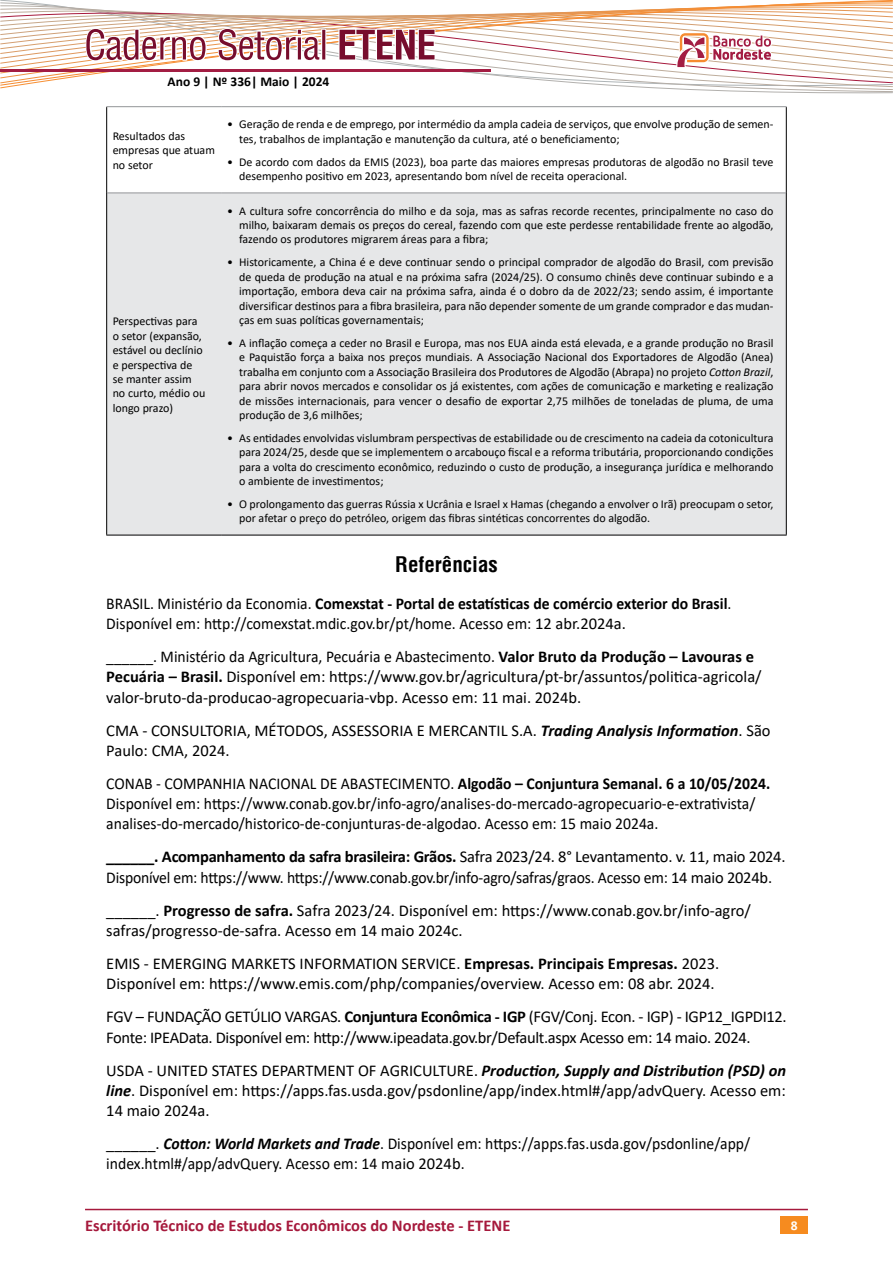
<style>
.page{position:relative;width:893px;height:1263px;background:#fff}
.page>*{position:absolute;margin:0;border:0;box-sizing:border-box;transform-origin:0 0}
.t1{font:700 condensed 21px "Helvetica";color:#000}
.t2{font:16.5px/20.2px "Calibri";color:#000}
.t3{font:16.5px/20.2px "Calibri";color:#000;scale:.95 1}
.t4{font:16.5px/20.2px "Calibri";letter-spacing:-.02em;color:#000}
.t5{font:700 16.5px "Calibri";color:#a6193c}
.t6{font:700 13.5px "Calibri";color:#000}
.t7{font:700 13.5px "Calibri";color:#fff}
.t8{font:12px/14.4px "Calibri";color:#000}
.s1{font-style:italic}
.s2{font-weight:700}
.s3{font-weight:700;font-style:italic}
</style>
<div class="page">
<div style="left:781px;top:1216px;width:27px;height:17px;background:#f68b1f"></div>
<hr style="left:85px;top:1209px;width:723px;height:1px;background:#a6193c">
<svg style="left:0;top:0;width:893px;height:94px"></svg>
<hr style="left:0;top:70px;width:490px;height:2px;background:#a31d43">
<svg style="left:107px;top:107px;width:679px;height:86px"></svg>
<div style="left:107px;top:194px;width:679px;height:341px;background:#e6e7e8"></div>
<hr style="left:106px;top:107px;width:1px;height:86px;background:#000">
<hr style="left:786px;top:107px;width:1px;height:86px;background:#000">
<hr style="left:106px;top:193px;width:1px;height:342px;background:#000">
<hr style="left:786px;top:193px;width:1px;height:342px;background:#000">
<hr style="left:106px;top:535px;width:115px;height:1px;background:#000">
<hr style="left:221px;top:535px;width:566px;height:1px;background:#000">
<hr style="left:106px;top:106px;width:115px;height:1px;background:#939598">
<hr style="left:221px;top:106px;width:566px;height:1px;background:#939598">
<hr style="left:107px;top:193px;width:114px;height:1px;background:#939598">
<hr style="left:221px;top:193px;width:565px;height:1px;background:#939598">
<p class="t6" style="left:168px;top:72px;width:163px">Ano 9 | Nº 336| Maio | 2024</p>
<p class="t8" style="left:113px;top:128px;width:104px">Resultados das empresas que atuam no setor</p>
<p class="t8" style="left:239px;top:117px;width:536px;text-indent:-12px">• Geração de renda e de emprego, por intermédio da ampla cadeia de serviços, que envolve produção de semen&shy;tes, trabalhos de implantação e manutenção da cultura, até o beneficiamento;</p>
<p class="t8" style="left:239px;top:154px;width:536px;text-indent:-12px">• De acordo com dados da EMIS (2023), boa parte das maiores empresas produtoras de algodão no Brasil teve desempenho positivo em 2023, apresentando bom nível de receita operacional.</p>
<p class="t8" style="left:239px;top:203px;width:536px;text-align:justify;text-indent:-12px">• A cultura sofre concorrência do milho e da soja, mas as safras recorde recentes, principalmente no caso do milho, baixaram demais os preços do cereal, fazendo com que este perdesse rentabilidade frente ao algodão, fazendo os produtores migrarem áreas para a fibra;</p>
<p class="t8" style="left:239px;top:255px;width:536px;text-align:justify;text-indent:-12px">• Historicamente, a China é e deve continuar sendo o principal comprador de algodão do Brasil, com previsão de queda de produção na atual e na próxima safra (2024/25). O consumo chinês deve continuar subindo e a importação, embora deva cair na próxima safra, ainda é o dobro da de 2022/23; sendo assim, é importante diversificar destinos para a fibra brasileira, para não depender somente de um grande comprador e das mudan&shy;ças em suas políticas governamentais;</p>
<p class="t8" style="left:239px;top:335px;width:536px;text-align:justify;text-indent:-12px">• A inflação começa a ceder no Brasil e Europa, mas nos EUA ainda está elevada, e a grande produção no Brasil e Paquistão força a baixa nos preços mundiais. A Associação Nacional dos Exportadores de Algodão (Anea) trabalha em conjunto com a Associação Brasileira dos Produtores de Algodão (Abrapa) no projeto <span class="s1">Cotton Brazil</span>, para abrir novos mercados e consolidar os já existentes, com ações de comunicação e marketing e realização de missões internacionais, para vencer o desafio de exportar 2,75 milhões de toneladas de pluma, de uma produção de 3,6 milhões;</p>
<p class="t8" style="left:239px;top:430px;width:536px;text-align:justify;text-indent:-12px">• As entidades envolvidas vislumbram perspectivas de estabilidade ou de crescimento na cadeia da cotonicultura para 2024/25, desde que se implementem o arcabouço fiscal e a reforma tributária, proporcionando condições para a volta do crescimento econômico, reduzindo o custo de produção, a insegurança jurídica e melhorando o ambiente de investimentos;</p>
<p class="t8" style="left:239px;top:496px;width:536px;text-indent:-12px">• O prolongamento das guerras Rússia x Ucrânia e Israel x Hamas (chegando a envolver o Irã) preocupam o setor, por afetar o preço do petróleo, origem das fibras sintéticas concorrentes do algodão.</p>
<h1 class="t1" style="left:395px;top:551px;width:104px">Referências</h1>
<h2 class="t3" style="left:106px;top:593px;width:660px">BRASIL. Ministério da Economia. <span class="s2">Comexstat - Portal de estatísticas de comércio exterior do Brasil</span>.<br>Disponível em: http://comexstat.mdic.gov.br/pt/home. Acesso em: 12 abr.2024a.</h2>
<p class="t3" style="left:106px;top:646px;width:691px">______. Ministério da Agricultura, Pecuária e Abastecimento. <span class="s2">Valor Bruto da Produção – Lavouras e<br>Pecuária – Brasil.</span> Disponível em: https://www.gov.br/agricultura/pt-br/assuntos/politica-agricola/ valor-bruto-da-producao-agropecuaria-vbp. Acesso em: 11 mai. 2024b.</p>
<h2 class="t2" style="left:106px;top:720px;width:666px">CMA - CONSULTORIA, MÉTODOS, ASSESSORIA E MERCANTIL S.A. <span class="s3">Trading Analysis Information</span>. São<br>Paulo: CMA, 2024.</h2>
<p class="t3" style="left:106px;top:773px;width:700px">CONAB - COMPANHIA NACIONAL DE ABASTECIMENTO. <span class="s2">Algodão – Conjuntura Semanal. 6 a 10/05/2024.<br></span>Disponível em: https://www.conab.gov.br/info-agro/analises-do-mercado-agropecuario-e-extrativista/ analises-do-mercado/historico-de-conjunturas-de-algodao. Acesso em: 15 maio 2024a.</p>
<h2 class="t2" style="left:106px;top:846px;width:681px"><span class="s2">______. Acompanhamento da safra brasileira: Grãos.</span> Safra 2023/24. 8° Levantamento. v. 11, maio 2024.<br>Disponível em: https://www. https://www.conab.gov.br/info-agro/safras/graos. Acesso em: 14 maio 2024b.</h2>
<h2 class="t2" style="left:106px;top:900px;width:646px">______. <span class="s2">Progresso de safra.</span> Safra 2023/24. Disponível em: https://www.conab.gov.br/info-agro/ safras/progresso-de-safra. Acesso em 14 maio 2024c.</h2>
<h2 class="t2" style="left:106px;top:953px;width:614px">EMIS - EMERGING MARKETS INFORMATION SERVICE. <span class="s2">Empresas. Principais Empresas.</span> 2023.<br>Disponível em: https://www.emis.com/php/companies/overview. Acesso em: 08 abr. 2024.</h2>
<h2 class="t4" style="left:106px;top:1006px;width:682px">FGV – FUNDAÇÃO GETÚLIO VARGAS. <span class="s2">Conjuntura Econômica - IGP</span> (FGV/Conj. Econ. - IGP) - IGP12_IGPDI12.<br>Fonte: IPEAData. Disponível em: http://www.ipeadata.gov.br/Default.aspx Acesso em: 14 maio. 2024.</h2>
<h2 class="t2" style="left:106px;top:1059px;width:681px;text-align:justify">USDA - UNITED STATES DEPARTMENT OF AGRICULTURE. <span class="s3">Production, Supply and Distribution (PSD) on line</span>. Disponível em: https://apps.fas.usda.gov/psdonline/app/index.html#/app/advQuery. Acesso em:<br>14 maio 2024a.</h2>
<h2 class="t2" style="left:106px;top:1133px;width:645px">______. <span class="s3">Cotton: World Markets and Trade</span>. Disponível em: https://apps.fas.usda.gov/psdonline/app/ index.html#/app/advQuery. Acesso em: 14 maio 2024b.</h2>
<p class="t8" style="left:113px;top:314px;width:94px">Perspectivas para o setor (expansão, estável ou declínio e perspectiva de se manter assim no curto, médio ou longo prazo)</p>
<h2 class="t5" style="left:85px;top:1213px;width:427px">Escritório Técnico de Estudos Econômicos do Nordeste - ETENE</h2>
<p class="t7" style="left:791px;top:1216px;width:8px">8</p>
</div>
